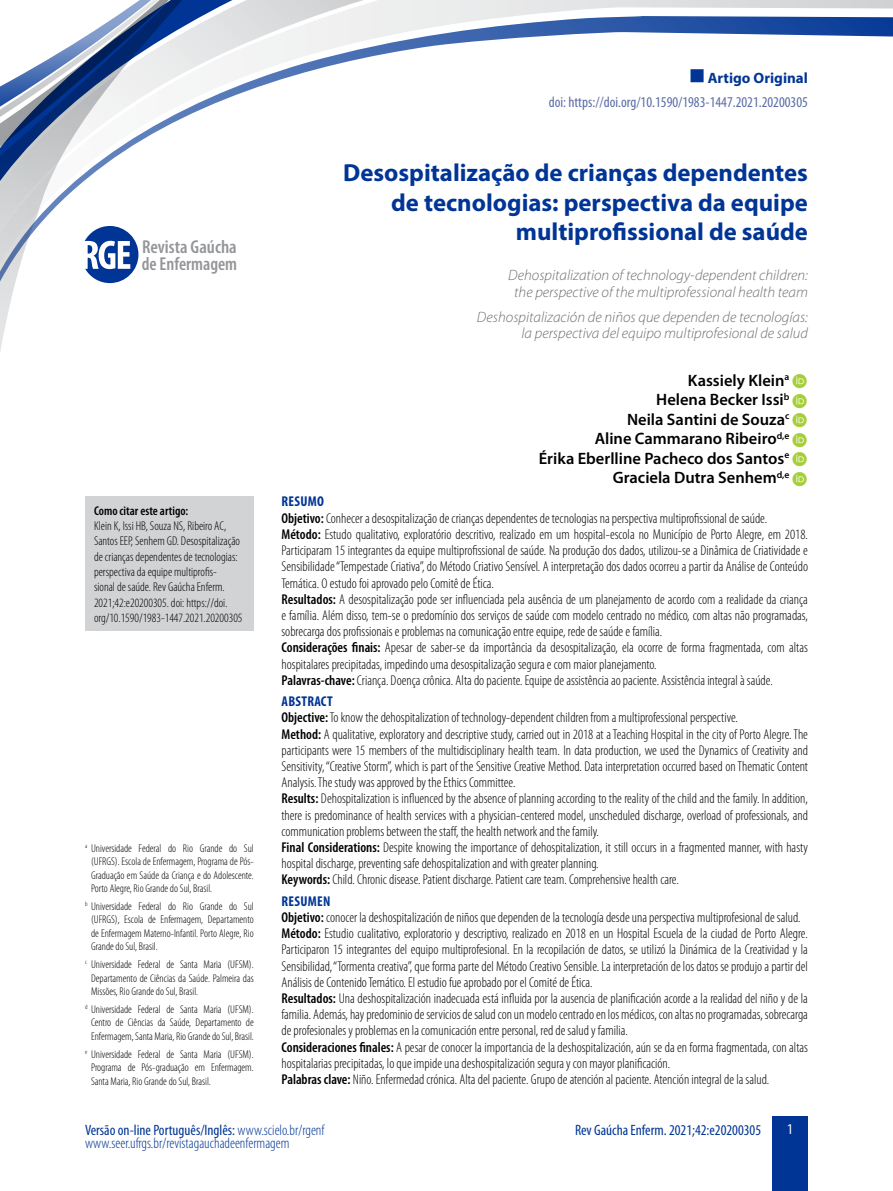
<style>
.page{position:relative;width:893px;height:1191px;background:#fff}
.page>*{position:absolute;margin:0;border:0;box-sizing:border-box;transform-origin:0 0}
.Título{font:700 24.75px/29.7px "Myriad Pro";color:#003595;text-align:right}
.t1{font:600 condensed 18.75px/16.6px "Myriad Pro";color:#939598}
.Autores{font:600 16.5px "Myriad Pro";color:#000}
.Títulos_Traduzidos{font:italic 300 15px/16.5px "Myriad Pro";color:#6d6e71;text-align:center}
.t2{font:condensed 15px "Myriad Pro";color:#003595}
.t3{font:condensed 15px "Myriad Pro";color:#5a6da7}
.t4{font:300 condensed 15px "Myriad Pro";color:#003595}
.t5{font:700 15px "Myriad Pro";color:#003595}
.t6{font:condensed 15px "Myriad Pro";color:#fff}
.Abstract2___Keywords{font:300 condensed 14.25px/16.2px "Myriad Pro";color:#000;text-align:justify}
.Abstract1{font:700 condensed 14.25px "Myriad Pro";letter-spacing:.02em;color:#003595}
.como_citar_texto{font:300 condensed 12.75px/15.3px "Myriad Pro";color:#000}
.como_citar_título{font:600 condensed 12.75px "Myriad Pro";color:#000}
.t7{font:300 condensed 11.25px/13.5px "Myriad Pro";color:#000;text-align:justify}
.s1{font-weight:600}
.s2{font-weight:300}
</style>
<div class="page">
<svg style="left:202px;top:0;width:691px;height:109px"></svg>
<svg style="left:0;top:0;width:202px;height:352px"></svg>
<div style="left:772px;top:1116px;width:36px;height:75px;background:#003595"></div>
<svg style="left:85px;top:226px;width:53px;height:57px"></svg>
<div style="left:85px;top:496px;width:169px;height:135px;background:#d1d3d4"></div>
<svg style="left:691px;top:69px;width:13px;height:14px"></svg>
<p class="t5" style="left:708px;top:68px;width:102px">Artigo Original</p>
<h2 class="t1" style="left:142px;top:239px;width:97px">Revista Gaúcha de Enfermagem</h2>
<p class="como_citar_título" style="left:94px;top:503px;width:96px">Como citar este artigo:</p>
<p class="como_citar_texto" style="left:94px;top:518px;width:150px">Klein K, Issi HB, Souza NS, Ribeiro AC, Santos EEP, Senhem GD. Desospitalização de crianças dependentes de tecnologias: perspectiva da equipe multiprofis-<br>sional de saúde. Rev Gaúcha Enferm.<br>2021;42:e20200305. doi: https://doi. org/10.1590/1983-1447.2021.20200305</p>
<p class="t7" style="left:91px;top:841px;width:164px;text-indent:-6px"><sup>a</sup> Universidade Federal do Rio Grande do Sul (UFRGS). Escola de Enfermagem, Programa de Pós-Graduação em Saúde da Criança e do Adolescente.<br>Porto Alegre, Rio Grande do Sul, Brasil.</p>
<p class="t7" style="left:91px;top:899px;width:164px;text-indent:-6px"><sup>b</sup> Universidade Federal do Rio Grande do Sul (UFRGS), Escola de Enfermagem, Departamento de Enfermagem Materno-Infantil. Porto Alegre, Rio Grande do Sul, Brasil.</p>
<p class="t7" style="left:91px;top:957px;width:164px;text-indent:-6px"><sup>c</sup> Universidade Federal de Santa Maria (UFSM).<br>Departamento de Ciências da Saúde. Palmeira das Missões, Rio Grande do Sul, Brasil.</p>
<p class="t7" style="left:85px;top:1002px;width:170px;text-align:center"><sup>d</sup> Universidade Federal de Santa Maria (UFSM).<br>Centro de Ciências da Saúde, Departamento de<br>Enfermagem, Santa Maria, Rio Grande do Sul, Brasil.</p>
<p class="t7" style="left:91px;top:1047px;width:164px;text-indent:-6px"><sup>e</sup> Universidade Federal de Santa Maria (UFSM).<br>Programa de Pós-graduação em Enfermagem.<br>Santa Maria, Rio Grande do Sul, Brasil.</p>
<p class="t3" style="left:549px;top:93px;width:261px">doi: https://doi.org/10.1590/1983-1447.2021.20200305</p>
<p class="Título" style="left:343px;top:157px;width:466px">Desospitalização de crianças dependentes de tecnologias: perspectiva da equipe multiprofissional de saúde</p>
<p class="Títulos_Traduzidos" style="left:508px;top:267px;width:301px">Dehospitalization of technology-dependent children: the perspective of the multiprofessional health team</p>
<p class="Títulos_Traduzidos" style="left:477px;top:308px;width:332px;text-align:right">Deshospitalización de niños que dependen de tecnologías: la perspectiva del equipo multiprofesional de salud</p>
<p class="Autores" style="left:688px;top:370px;width:103px">Kassiely Klein<sup>a</sup></p>
<p class="Autores" style="left:656px;top:389px;width:135px">Helena Becker Issi<sup>b</sup></p>
<p class="Autores" style="left:627px;top:409px;width:164px">Neila Santini de Souza<sup>c</sup></p>
<p class="Autores" style="left:595px;top:428px;width:196px">Aline Cammarano Ribeiro<sup>d,e</sup></p>
<p class="Autores" style="left:539px;top:448px;width:252px">Érika Eberlline Pacheco dos Santos<sup>e</sup></p>
<p class="Autores" style="left:613px;top:467px;width:178px">Graciela Dutra Senhem<sup>d,e</sup></p>
<p class="Abstract1" style="left:282px;top:494px;width:44px">RESUMO</p>
<p class="Abstract2___Keywords" style="left:281px;top:510px;width:487px"><span class="s1">Objetivo:</span> Conhecer a desospitalização de crianças dependentes de tecnologias na perspectiva multiprofissional de saúde.</p>
<p class="Abstract2___Keywords" style="left:281px;top:526px;width:528px"><span class="s1">Método:</span> Estudo qualitativo, exploratório descritivo, realizado em um hospital-escola no Município de Porto Alegre, em 2018.<br>Participaram 15 integrantes da equipe multiprofissional de saúde. Na produção dos dados, utilizou-se a Dinâmica de Criatividade e Sensibilidade “Tempestade Criativa”, do Método Criativo Sensível. A interpretação dos dados ocorreu a partir da Análise de Conteúdo Temática. O estudo foi aprovado pelo Comitê de Ética.</p>
<p class="Abstract2___Keywords" style="left:281px;top:591px;width:528px"><span class="s1">Resultados:</span> A desospitalização pode ser influenciada pela ausência de um planejamento de acordo com a realidade da criança e família. Além disso, tem-se o predomínio dos serviços de saúde com modelo centrado no médico, com altas não programadas, sobrecarga dos profissionais e problemas na comunicação entre equipe, rede de saúde e família.</p>
<p class="Abstract2___Keywords" style="left:281px;top:639px;width:528px"><span class="s1">Considerações finais:</span> Apesar de saber-se da importância da desospitalização, ela ocorre de forma fragmentada, com altas hospitalares precipitadas, impedindo uma desospitalização segura e com maior planejamento.</p>
<p class="Abstract2___Keywords" style="left:281px;top:672px;width:493px"><span class="s1">Palavras-chave:</span> Criança. Doença crônica. Alta do paciente. Equipe de assistência ao paciente. Assistência integral à saúde.</p>
<p class="Abstract1" style="left:282px;top:693px;width:53px">ABSTRACT</p>
<p class="Abstract2___Keywords" style="left:281px;top:709px;width:458px"><span class="s1">Objective:</span> To know the dehospitalization of technology-dependent children from a multiprofessional perspective.</p>
<p class="Abstract2___Keywords" style="left:281px;top:725px;width:528px"><span class="s1">Method:</span> A qualitative, exploratory and descriptive study, carried out in 2018 at a Teaching Hospital in the city of Porto Alegre. The participants were 15 members of the multidisciplinary health team. In data production, we used the Dynamics of Creativity and Sensitivity, “Creative Storm”, which is part of the Sensitive Creative Method. Data interpretation occurred based on Thematic Content Analysis. The study was approved by the Ethics Committee.</p>
<p class="Abstract2___Keywords" style="left:281px;top:790px;width:528px"><span class="s1">Results:</span> Dehospitalization is influenced by the absence of planning according to the reality of the child and the family. In addition, there is predominance of health services with a physician-centered model, unscheduled discharge, overload of professionals, and communication problems between the staff, the health network and the family.</p>
<p class="Abstract2___Keywords" style="left:281px;top:839px;width:528px"><span class="s1">Final Considerations:</span> Despite knowing the importance of dehospitalization, it still occurs in a fragmented manner, with hasty hospital discharge, preventing safe dehospitalization and with greater planning.</p>
<p class="Abstract2___Keywords" style="left:281px;top:871px;width:399px"><span class="s1">Keywords:</span> Child. Chronic disease. Patient discharge. Patient care team. Comprehensive health care.</p>
<p class="Abstract1" style="left:282px;top:893px;width:50px">RESUMEN</p>
<p class="Abstract2___Keywords" style="left:281px;top:909px;width:521px"><span class="s1">Objetivo:</span> conocer la deshospitalización de niños que dependen de la tecnología desde una perspectiva multiprofesional de salud.</p>
<p class="Abstract2___Keywords" style="left:281px;top:925px;width:528px"><span class="s1">Método:</span> Estudio cualitativo, exploratorio y descriptivo, realizado en 2018 en un Hospital Escuela de la ciudad de Porto Alegre.<br>Participaron 15 integrantes del equipo multiprofesional. En la recopilación de datos, se utilizó la Dinámica de la Creatividad y la Sensibilidad, “Tormenta creativa”, que forma parte del Método Creativo Sensible. La interpretación de los datos se produjo a partir del Análisis de Contenido Temático. El estudio fue aprobado por el Comité de Ética.</p>
<p class="Abstract2___Keywords" style="left:281px;top:990px;width:528px"><span class="s1">Resultados:</span> Una deshospitalización inadecuada está influida por la ausencia de planificación acorde a la realidad del niño y de la familia. Además, hay predominio de servicios de salud con un modelo centrado en los médicos, con altas no programadas, sobrecarga de profesionales y problemas en la comunicación entre personal, red de salud y familia.</p>
<p class="Abstract2___Keywords" style="left:281px;top:1038px;width:528px"><span class="s1">Consideraciones finales:</span> A pesar de conocer la importancia de la deshospitalización, aún se da en forma fragmentada, con altas hospitalarias precipitadas, lo que impide una deshospitalización segura y con mayor planificación.</p>
<p class="Abstract2___Keywords" style="left:281px;top:1071px;width:489px"><span class="s1">Palabras clave:</span> Niño. Enfermedad crónica. Alta del paciente. Grupo de atención al paciente. Atención integral de la salud.</p>
<p class="t2" style="left:85px;top:1121px;width:241px">Versão on-line Português/Inglês: <span class="s2">www.scielo.br/rgenf</span></p>
<p class="t4" style="left:85px;top:1134px;width:206px">www.seer.ufrgs.br/revistagauchadeenfermagem</p>
<p class="t2" style="left:575px;top:1121px;width:188px">Rev Gaúcha Enferm. 2021;42:e20200305</p>
<p class="t6" style="left:787px;top:1120px;width:7px">1</p>
</div>
